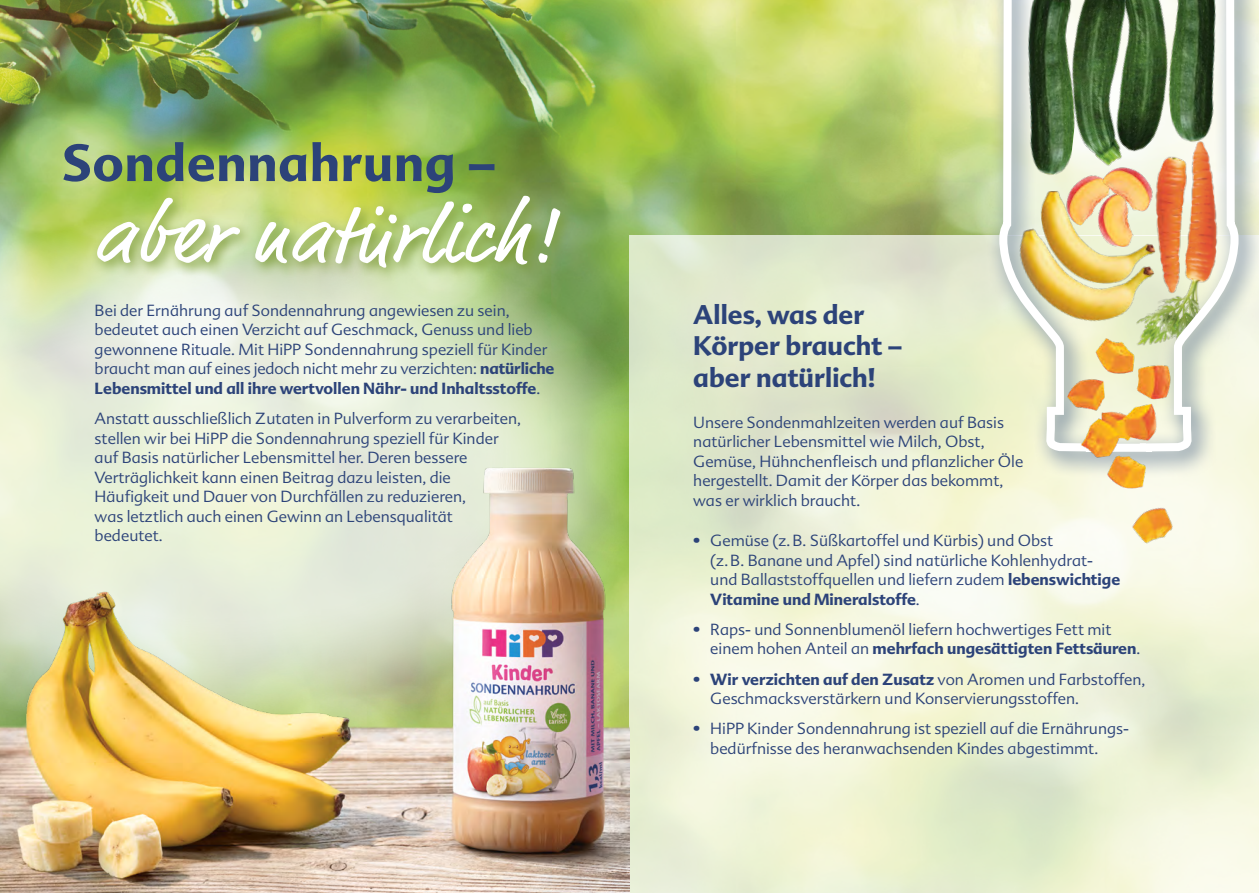
<style>
.page{position:relative;width:1259px;height:893px;background:#fff}
.page>*{position:absolute;margin:0;border:0;box-sizing:border-box;transform-origin:0 0}
.t1{font:82.5px "Market Pro";letter-spacing:.03em;color:#fff}
.t2{font:700 51px "Advert Pro";letter-spacing:.015em;color:#2c4379}
.t3{font:700 26.25px/31.5px "Advert Pro";color:#2c4379}
.t4{font:300 15.75px/19.5px "Advert Pro";color:#2c4379}
.s1{font-weight:700}
</style>
<div class="page">
<img style="left:0;top:0;width:986px;height:235px">
<svg style="left:629px;top:235px;width:630px;height:658px;background:#eaefd4"></svg>
<svg style="left:986px;top:0;width:273px;height:478px;background:#e6ebcf"></svg>
<svg style="left:995px;top:0;width:248px;height:893px;background:#d5d6b8"></svg>
<img style="left:1060px;top:337px;width:125px;height:155px">
<img style="left:1119px;top:482px;width:59px;height:80px">
<svg style="left:90px;top:189px;width:485px;height:21px;background:#b0c861"></svg>
<img style="left:0;top:210px;width:629px;height:683px">
<p class="t2" style="left:62px;top:129px;width:436px">Sondennahrung –</p>
<p class="t1" style="left:95px;top:179px;width:463px">aber natürlich!</p>
<p class="t4" style="left:95px;top:301px;width:461px">Bei der Ernährung auf Sondennahrung angewiesen zu sein, bedeutet auch einen Verzicht auf Geschmack, Genuss und lieb gewonnene Rituale. Mit HiPP Sondennahrung speziell für Kinder braucht man auf eines jedoch nicht mehr zu verzichten: <span class="s1">natürliche Lebensmittel und all ihre wertvollen Nähr- und Inhaltsstoffe</span>.</p>
<p class="t4" style="left:95px;top:409px;width:428px">Anstatt ausschließlich Zutaten in Pulverform zu verarbeiten, stellen wir bei HiPP die Sondennahrung speziell für Kinder auf Basis natürlicher Lebensmittel her. Deren bessere Verträglichkeit kann einen Beitrag dazu leisten, die Häufigkeit und Dauer von Durchfällen zu reduzieren,<br>was letztlich auch einen Gewinn an Lebensqualität bedeutet.</p>
<p class="t3" style="left:693px;top:299px;width:210px">Alles, was der<br>Körper braucht – aber natürlich!</p>
<p class="t4" style="left:693px;top:412px;width:331px">Unsere Sondenmahlzeiten werden auf Basis natürlicher Lebensmittel wie Milch, Obst, Gemüse, Hühnchenfleisch und pflanzlicher Öle hergestellt. Damit der Körper das bekommt, was er wirklich braucht.</p>
<p class="t4" style="left:710px;top:531px;width:411px;text-indent:-17px">• Gemüse (z.B. Süßkartoffel und Kürbis) und Obst<br>(z.B. Banane und Apfel) sind natürliche Kohlenhydrat&shy;und Ballaststoffquellen und liefern zudem <span class="s1">lebenswichtige Vitamine und Mineralstoffe</span>.</p>
<p class="t4" style="left:710px;top:620px;width:432px;text-indent:-17px">• Raps- und Sonnenblumenöl liefern hochwertiges Fett mit einem hohen Anteil an <span class="s1">mehrfach ungesättigten Fettsäuren</span>.</p>
<p class="t4" style="left:710px;top:669px;width:437px;text-indent:-17px">• <span class="s1">Wir verzichten auf den Zusatz</span> von Aromen und Farbstoffen,<br>Geschmacksverstärkern und Konservierungsstoffen.</p>
<p class="t4" style="left:710px;top:719px;width:419px;text-indent:-17px">• HiPP Kinder Sondennahrung ist speziell auf die Ernährungs&shy;bedürfnisse des heranwachsenden Kindes abgestimmt.</p>
</div>
